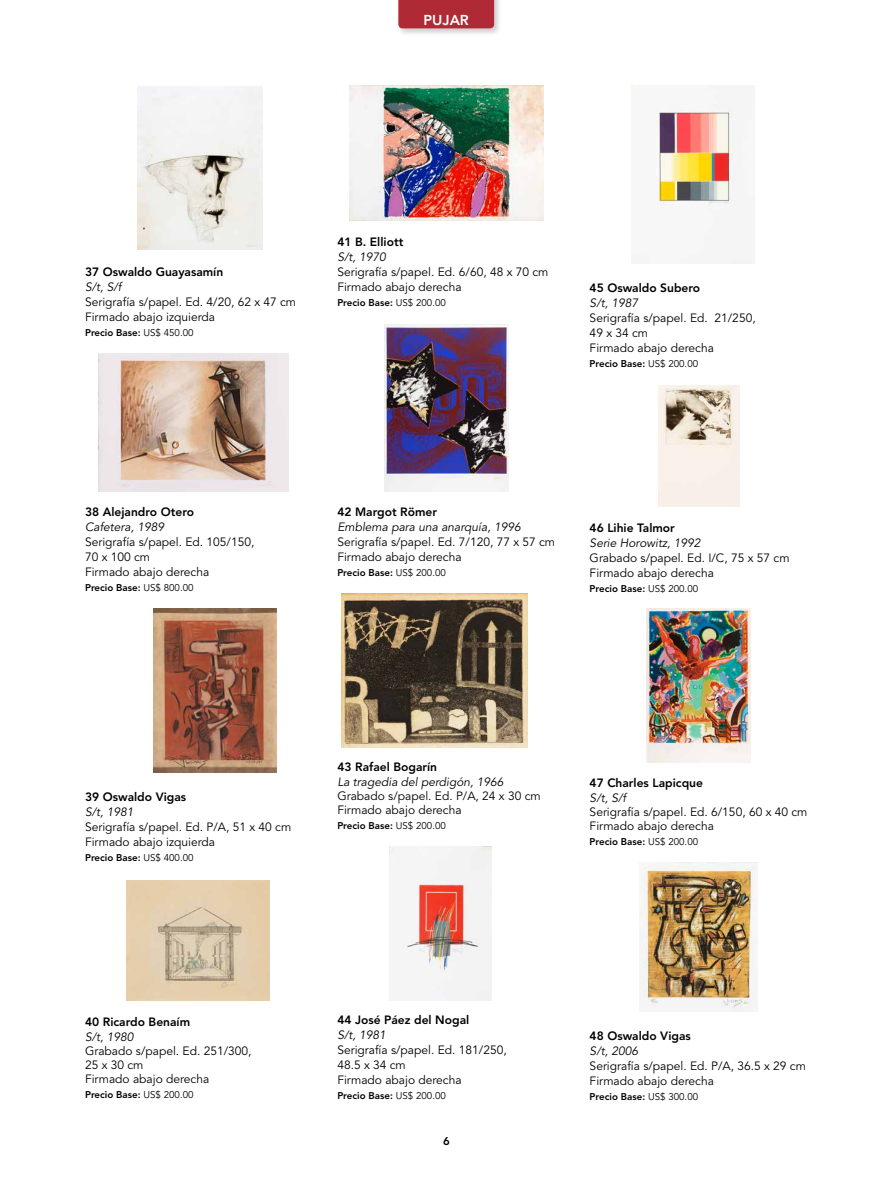
<style>
.page{position:relative;width:893px;height:1191px;background:#fff}
.page>*{position:absolute;margin:0;border:0;box-sizing:border-box;transform-origin:0 0}
.t1{font:800 14.25px "Avenir LT Std";color:#fff}
.t2{font:12px/15px "Avenir LT Std";color:#000}
.t3{font:800 12px "Avenir LT Std";color:#000}
.t4{font:italic 12px "Avenir LT Std";color:#000}
.t5{font:800 11.25px "Avenir LT Std";color:#000}
.t6{font:800 9.75px "Avenir LT Std";color:#000}
.s1{font-weight:400}
</style>
<div class="page">
<div style="left:396px;top:0;width:106px;height:36px;background:#000;opacity:.2"></div>
<div style="left:398px;top:0;width:96px;height:28px;background:#af2a34"></div>
<img style="left:138px;top:86px;width:124px;height:164px">
<img style="left:350px;top:85px;width:193px;height:135px">
<img style="left:632px;top:86px;width:120px;height:178px">
<img style="left:658px;top:385px;width:81px;height:121px">
<img style="left:647px;top:609px;width:104px;height:153px">
<img style="left:640px;top:862px;width:118px;height:149px">
<img style="left:384px;top:324px;width:125px;height:167px">
<img style="left:390px;top:846px;width:101px;height:154px">
<img style="left:342px;top:593px;width:186px;height:154px">
<img style="left:99px;top:353px;width:189px;height:139px">
<img style="left:153px;top:609px;width:123px;height:163px">
<img style="left:126px;top:880px;width:143px;height:120px">
<p class="t1" style="left:424px;top:11px;width:47px">PUJAR</p>
<p class="t3" style="left:85px;top:265px;width:140px">37 Oswaldo Guayasamín</p>
<p class="t4" style="left:85px;top:280px;width:38px">S/t, S/f</p>
<p class="t2" style="left:85px;top:295px;width:213px">Serigrafía s/papel. Ed. 4/20, 62 x 47 cm<br>Firmado abajo izquierda</p>
<p class="t6" style="left:85px;top:327px;width:110px">Precio Base: <span class="s1">US$ 450.00</span></p>
<p class="t3" style="left:337px;top:235px;width:67px">41 B. Elliott</p>
<p class="t4" style="left:337px;top:250px;width:50px">S/t, 1970</p>
<p class="t2" style="left:337px;top:265px;width:213px">Serigrafía s/papel. Ed. 6/60, 48 x 70 cm<br>Firmado abajo derecha</p>
<p class="t6" style="left:337px;top:297px;width:110px">Precio Base: <span class="s1">US$ 200.00</span></p>
<p class="t3" style="left:590px;top:280px;width:112px">45 Oswaldo Subero</p>
<p class="t4" style="left:590px;top:295px;width:50px">S/t, 1987</p>
<p class="t2" style="left:590px;top:310px;width:168px">Serigrafía s/papel. Ed. 21/250,<br>49 x 34 cm<br>Firmado abajo derecha</p>
<p class="t6" style="left:590px;top:357px;width:110px">Precio Base: <span class="s1">US$ 200.00</span></p>
<p class="t3" style="left:85px;top:505px;width:111px">38 Alejandro Otero</p>
<p class="t4" style="left:85px;top:520px;width:81px">Cafetera, 1989</p>
<p class="t2" style="left:85px;top:535px;width:171px">Serigrafía s/papel. Ed. 105/150,<br>70 x 100 cm<br>Firmado abajo derecha</p>
<p class="t6" style="left:85px;top:582px;width:110px">Precio Base: <span class="s1">US$ 800.00</span></p>
<p class="t3" style="left:337px;top:505px;width:101px">42 Margot Römer</p>
<p class="t4" style="left:337px;top:520px;width:185px">Emblema para una anarquía, 1996</p>
<p class="t2" style="left:337px;top:535px;width:219px">Serigrafía s/papel. Ed. 7/120, 77 x 57 cm<br>Firmado abajo derecha</p>
<p class="t6" style="left:337px;top:567px;width:110px">Precio Base: <span class="s1">US$ 200.00</span></p>
<p class="t3" style="left:590px;top:520px;width:87px">46 Lihie Talmor</p>
<p class="t4" style="left:590px;top:535px;width:112px">Serie Horowitz, 1992</p>
<p class="t2" style="left:590px;top:550px;width:201px">Grabado s/papel. Ed. I/C, 75 x 57 cm<br>Firmado abajo derecha</p>
<p class="t6" style="left:590px;top:582px;width:110px">Precio Base: <span class="s1">US$ 200.00</span></p>
<p class="t3" style="left:85px;top:790px;width:103px">39 Oswaldo Vigas</p>
<p class="t4" style="left:85px;top:805px;width:50px">S/t, 1981</p>
<p class="t2" style="left:85px;top:820px;width:208px">Serigrafía s/papel. Ed. P/A, 51 x 40 cm<br>Firmado abajo izquierda</p>
<p class="t6" style="left:85px;top:852px;width:110px">Precio Base: <span class="s1">US$ 400.00</span></p>
<p class="t3" style="left:337px;top:760px;width:101px">43 Rafael Bogarín</p>
<p class="t4" style="left:337px;top:775px;width:168px">La tragedia del perdigón, 1966</p>
<p class="t2" style="left:337px;top:789px;width:205px;line-height:14px">Grabado s/papel. Ed. P/A, 24 x 30 cm<br>Firmado abajo derecha</p>
<p class="t6" style="left:337px;top:820px;width:110px">Precio Base: <span class="s1">US$ 200.00</span></p>
<p class="t3" style="left:590px;top:775px;width:115px">47 Charles Lapicque</p>
<p class="t4" style="left:590px;top:790px;width:38px">S/t, S/f</p>
<p class="t2" style="left:590px;top:805px;width:219px;line-height:14px">Serigrafía s/papel. Ed. 6/150, 60 x 40 cm<br>Firmado abajo derecha</p>
<p class="t6" style="left:590px;top:835px;width:110px">Precio Base: <span class="s1">US$ 200.00</span></p>
<p class="t3" style="left:85px;top:1015px;width:107px">40 Ricardo Benaím</p>
<p class="t4" style="left:85px;top:1030px;width:50px">S/t, 1980</p>
<p class="t2" style="left:85px;top:1044px;width:168px;line-height:14px">Grabado s/papel. Ed. 251/300,<br>25 x 30 cm<br>Firmado abajo derecha</p>
<p class="t6" style="left:85px;top:1089px;width:110px">Precio Base: <span class="s1">US$ 200.00</span></p>
<p class="t3" style="left:337px;top:1012px;width:133px">44 José Páez del Nogal</p>
<p class="t4" style="left:337px;top:1028px;width:50px">S/t, 1981</p>
<p class="t2" style="left:337px;top:1042px;width:171px">Serigrafía s/papel. Ed. 181/250,<br>48.5 x 34 cm<br>Firmado abajo derecha</p>
<p class="t6" style="left:337px;top:1090px;width:110px">Precio Base: <span class="s1">US$ 200.00</span></p>
<p class="t5" style="left:443px;top:1134px;width:8px">6</p>
<p class="t3" style="left:590px;top:1028px;width:103px">48 Oswaldo Vigas</p>
<p class="t4" style="left:590px;top:1043px;width:50px">S/t, 2006</p>
<p class="t2" style="left:590px;top:1058px;width:218px">Serigrafía s/papel. Ed. P/A, 36.5 x 29 cm<br>Firmado abajo derecha</p>
<p class="t6" style="left:590px;top:1090px;width:110px">Precio Base: <span class="s1">US$ 300.00</span></p>
</div>
